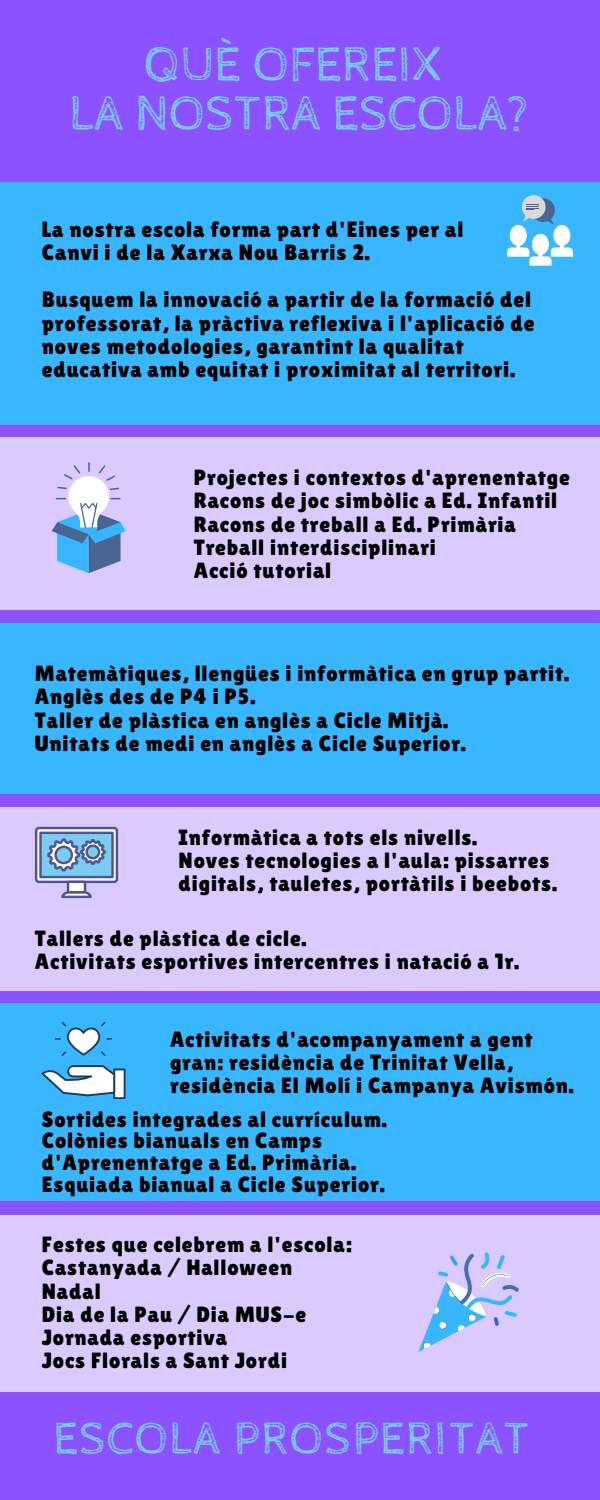
<style>
.page{position:relative;width:600px;height:1500px;background:#8c52ff}
.page>*{position:absolute;margin:0;border:0;box-sizing:border-box;transform-origin:0 0}
.t1{font:49.5px "Cabin Sketch";letter-spacing:.02em;color:#7acdf1}
.t2{font:46px "Cabin Sketch";letter-spacing:.04em;color:#7acdf1}
.t3{font:22px/23.2px "Lilita One";letter-spacing:.04em;color:#000}
</style>
<div class="page">
<div style="left:0;top:182px;width:600px;height:243px;background:#38b6ff"></div>
<div style="left:0;top:438px;width:600px;height:172px;background:#dbcaff"></div>
<div style="left:0;top:623px;width:600px;height:171px;background:#38b6ff"></div>
<div style="left:0;top:807px;width:600px;height:184px;background:#dbcaff"></div>
<svg style="left:36px;top:828px;width:81px;height:54px"></svg>
<div style="left:35px;top:827px;width:83px;height:56px;border:2px solid #51558f;border-radius:3px"></div>
<div style="left:41px;top:833px;width:72px;height:44px;background:#7acdf1"></div>
<div style="left:39px;top:832px;width:75px;height:46px;border:2px solid #51558f"></div>
<div style="left:68px;top:882px;width:17px;height:10px;background:#fff"></div>
<div style="left:67px;top:881px;width:19px;height:13px;border:2px solid #51558f"></div>
<svg style="left:61px;top:890px;width:31px;height:8px"></svg>
<svg style="left:47px;top:838px;width:59px;height:34px"></svg>
<div style="left:0;top:1003px;width:600px;height:198px;background:#38b6ff"></div>
<svg style="left:42px;top:1065px;width:84px;height:34px"></svg>
<svg style="left:55px;top:1022px;width:57px;height:34px"></svg>
<div style="left:531px;top:198px;width:24px;height:24px;background:#496592;border-radius:50%"></div>
<div style="left:522px;top:195px;width:24px;height:24px;background:#d9d9d9;border-radius:50%"></div>
<svg style="left:507px;top:204px;width:66px;height:62px"></svg>
<div style="left:0;top:1215px;width:600px;height:176px;background:#dbcaff"></div>
<svg style="left:418px;top:1252px;width:101px;height:100px"></svg>
<svg style="left:52px;top:463px;width:74px;height:110px"></svg>
<p class="t1" style="left:145px;top:36px;width:300px">QUÈ OFEREIX</p>
<p class="t1" style="left:70px;top:86px;width:462px">LA NOSTRA ESCOLA?</p>
<p class="t3" style="left:42px;top:218px;width:423px">La nostra escola forma part d'Eines per al<br>Canvi i de la Xarxa Nou Barris 2.</p>
<p class="t3" style="left:42px;top:288px;width:494px">Busquem la innovació a partir de la formació del professorat, la pràctiva reflexiva i l'aplicació de noves metodologies, garantint la qualitat educativa amb equitat i proximitat al territori.</p>
<p class="t3" style="left:194px;top:466px;width:378px">Projectes i contextos d'aprenentatge</p>
<p class="t3" style="left:194px;top:489px;width:365px">Racons de joc simbòlic a Ed. Infantil</p>
<p class="t3" style="left:194px;top:512px;width:324px">Racons de treball a Ed. Primària</p>
<p class="t3" style="left:194px;top:536px;width:244px">Treball interdisciplinari</p>
<p class="t3" style="left:194px;top:559px;width:139px">Acció tutorial</p>
<p class="t3" style="left:35px;top:662px;width:536px">Matemàtiques, llengües i informàtica en grup partit.</p>
<p class="t3" style="left:35px;top:685px;width:222px">Anglès des de P4 i P5.</p>
<p class="t3" style="left:35px;top:708px;width:415px">Taller de plàstica en anglès a Cicle Mitjà.</p>
<p class="t3" style="left:35px;top:731px;width:433px">Unitats de medi en anglès a Cicle Superior.</p>
<p class="t3" style="left:179px;top:825px;width:300px">Informàtica a tots els nivells.</p>
<p class="t3" style="left:179px;top:849px;width:380px">Noves tecnologies a l'aula: pissarres digitals, tauletes, portàtils i beebots.</p>
<p class="t3" style="left:35px;top:926px;width:273px">Tallers de plàstica de cicle.</p>
<p class="t3" style="left:35px;top:950px;width:486px">Activitats esportives intercentres i natació a 1r.</p>
<p class="t3" style="left:170px;top:1028px;width:405px">Activitats d'acompanyament a gent gran: residència de Trinitat Vella, residència El Molí i Campanya Avismón.</p>
<p class="t3" style="left:42px;top:1107px;width:347px">Sortides integrades al currículum.</p>
<p class="t3" style="left:42px;top:1130px;width:316px;line-height:21.8px">Colònies bianuals en Camps d'Aprenentatge a Ed. Primària.</p>
<p class="t3" style="left:42px;top:1173px;width:344px">Esquiada bianual a Cicle Superior.</p>
<p class="t3" style="left:42px;top:1233px;width:311px">Festes que celebrem a l'escola:</p>
<p class="t3" style="left:42px;top:1256px;width:252px">Castanyada / Halloween</p>
<p class="t3" style="left:42px;top:1279px;width:60px">Nadal</p>
<p class="t3" style="left:42px;top:1302px;width:266px">Dia de la Pau / Dia MUS-e</p>
<p class="t3" style="left:42px;top:1326px;width:187px">Jornada esportiva</p>
<p class="t3" style="left:42px;top:1349px;width:247px">Jocs Florals a Sant Jordi</p>
<p class="t2" style="left:54px;top:1413px;width:476px">ESCOLA PROSPERITAT</p>
</div>
